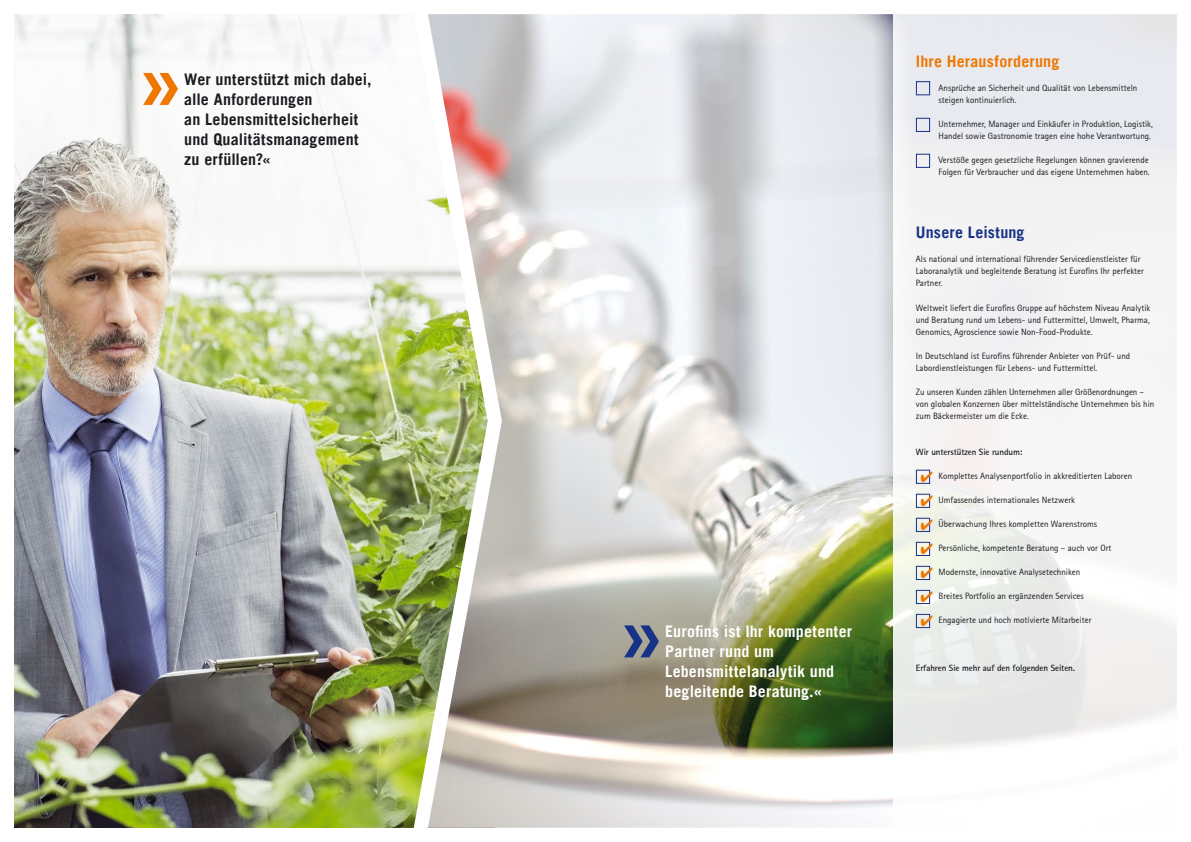
<style>
.page{position:relative;width:1191px;height:842px;background:#fff}
.page>*{position:absolute;margin:0;border:0;box-sizing:border-box;transform-origin:0 0}
.t1{font:700 100px "Trade Gothic LT";color:#e70;scale:.8 1}
.t2{font:700 100px "Trade Gothic LT";color:#173286;scale:.8 1}
.t3{font:700 16px/20px "Trade Gothic LT";letter-spacing:.01em;color:#1b1c20}
.t4{font:700 16px/20px "Trade Gothic LT";letter-spacing:.01em;color:#fff}
.t5{font:700 16px "Trade Gothic LT";letter-spacing:.01em;color:#e70}
.t6{font:700 16px "Trade Gothic LT";letter-spacing:.01em;color:#173286}
.t7{font:500 15px/24px "ITC Zapf Dingbats";color:#e70;text-align:justify}
.t8{font:9px/12px "Agfa Rotis Sans Serif";color:#1b1c20}
.t9{font:700 9px "Agfa Rotis Sans Serif";letter-spacing:-.01em;color:#1b1c20}
</style>
<div class="page">
<img style="left:14px;top:14px;width:397px;height:814px">
<img style="left:502px;top:14px;width:391px;height:814px">
<img style="left:411px;top:14px;width:91px;height:814px">
<svg style="left:893px;top:14px;width:284px;height:738px;fill:#f2f2f2"></svg>
<div style="left:916px;top:470px;width:14px;height:14px;border:1px solid #173286"></div>
<div style="left:916px;top:494px;width:14px;height:14px;border:1px solid #173286"></div>
<div style="left:916px;top:518px;width:14px;height:14px;border:1px solid #173286"></div>
<div style="left:916px;top:542px;width:14px;height:14px;border:1px solid #173286"></div>
<div style="left:916px;top:566px;width:14px;height:14px;border:1px solid #173286"></div>
<div style="left:916px;top:590px;width:14px;height:14px;border:1px solid #173286"></div>
<div style="left:916px;top:614px;width:14px;height:14px;border:1px solid #173286"></div>
<div style="left:916px;top:118px;width:14px;height:14px;border:1px solid #173286"></div>
<div style="left:916px;top:154px;width:14px;height:14px;border:1px solid #173286"></div>
<div style="left:916px;top:81px;width:14px;height:14px;border:1px solid #173286"></div>
<h2 class="t3" style="left:184px;top:69px;width:189px">Wer unterstützt mich dabei, alle Anforderungen<br>an Lebensmittelsicherheit und Qualitätsmanagement zu erfüllen?«</h2>
<h1 class="t1" style="left:138px;top:19px;width:57px">»</h1>
<h2 class="t4" style="left:665px;top:621px;width:188px">Eurofins ist Ihr kompetenter<br>Partner rund um<br>Lebensmittelanalytik und begleitende Beratung.«</h2>
<h1 class="t2" style="left:619px;top:571px;width:57px">»</h1>
<h2 class="t5" style="left:916px;top:51px;width:145px">Ihre Herausforderung</h2>
<p class="t8" style="left:938px;top:82px;width:200px">Ansprüche an Sicherheit und Qualität von Lebensmitteln steigen kontinuierlich.</p>
<p class="t8" style="left:938px;top:118px;width:216px">Unternehmer, Manager und Einkäufer in Produktion, Logistik,<br>Handel sowie Gastronomie tragen eine hohe Verantwortung.</p>
<p class="t8" style="left:938px;top:154px;width:213px">Verstöße gegen gesetzliche Regelungen können gravierende<br>Folgen für Verbraucher und das eigene Unternehmen haben.</p>
<h2 class="t6" style="left:916px;top:223px;width:110px">Unsere Leistung</h2>
<p class="t8" style="left:916px;top:253px;width:230px">Als national und international führender Servicedienstleister für<br>Laboranalytik und begleitende Beratung ist Eurofins Ihr perfekter<br>Partner.</p>
<p class="t8" style="left:916px;top:301px;width:236px;text-align:justify">Weltweit liefert die Eurofins Gruppe auf höchstem Niveau Analytik und Beratung rund um Lebens- und Futtermittel, Umwelt, Pharma, Genomics, Agroscience sowie Non-Food-Produkte.</p>
<p class="t8" style="left:916px;top:349px;width:216px">In Deutschland ist Eurofins führender Anbieter von Prüf- und<br>Labordienstleistungen für Lebens- und Futtermittel.</p>
<p class="t8" style="left:916px;top:385px;width:240px">Zu unseren Kunden zählen Unternehmen aller Größenordnungen – von globalen Konzernen über mittelständische Unternehmen bis hin zum Bäckermeister um die Ecke.</p>
<p class="t9" style="left:916px;top:446px;width:108px">Wir unterstützen Sie rundum:</p>
<p class="t8" style="left:938px;top:469px;width:195px">Komplettes Analysenportfolio in akkreditierten Laboren</p>
<p class="t8" style="left:938px;top:493px;width:138px">Umfassendes internationales Netzwerk</p>
<p class="t8" style="left:938px;top:517px;width:160px">Überwachung Ihres kompletten Warenstroms</p>
<p class="t8" style="left:938px;top:541px;width:174px">Persönliche, kompetente Beratung – auch vor Ort</p>
<p class="t8" style="left:938px;top:565px;width:143px">Modernste, innovative Analysetechniken</p>
<p class="t8" style="left:938px;top:589px;width:147px">Breites Portfolio an ergänzenden Services</p>
<p class="t8" style="left:938px;top:613px;width:154px">Engagierte und hoch motivierte Mitarbeiter</p>
<p class="t9" style="left:916px;top:662px;width:161px">Erfahren Sie mehr auf den folgenden Seiten.</p>
<h3 class="t7" style="left:920px;top:464px;width:14px">✔ ✔ ✔ ✔ ✔ ✔ ✔</h3>
</div>
